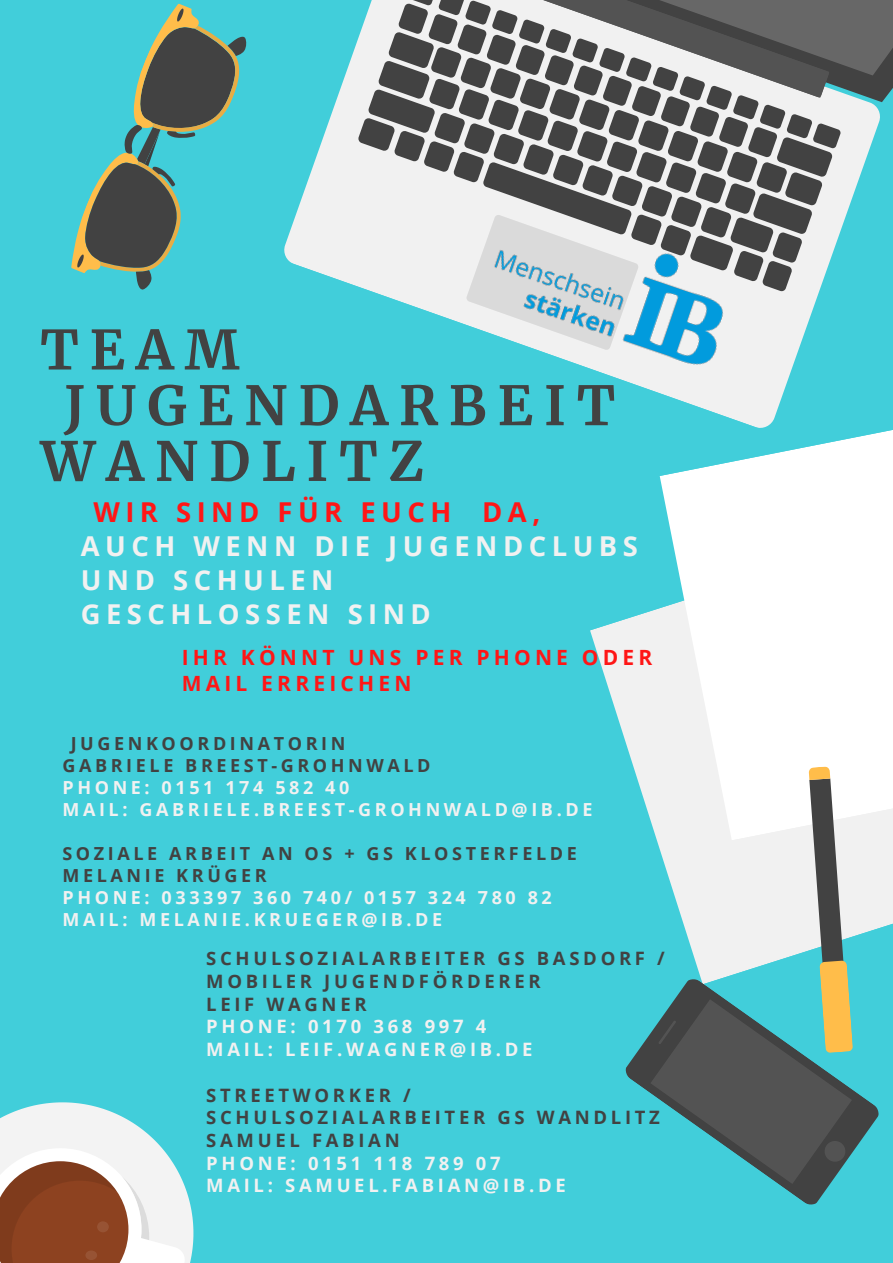
<style>
.page{position:relative;width:893px;height:1263px;background:#41ceda}
.page>*{position:absolute;margin:0;border:0;box-sizing:border-box;transform-origin:0 0}
.t1{font:700 54px "Merriweather";letter-spacing:.2em;color:#424242}
.t2{font:700 27.45px/33.8px "Open Sans";letter-spacing:.2em;color:#f1f1f1}
.t3{font:700 27.45px "Open Sans";letter-spacing:.2em;color:#ff1616}
.t4{font:700 21px/26px "Open Sans";letter-spacing:.2em;color:#ff1616}
.t5{font:700 18.45px/22.7px "Open Sans";letter-spacing:.2em;color:#424242}
.t6{font:700 18.45px/22.7px "Open Sans";letter-spacing:.2em;color:#f1f1f1}
.t7{font:700 18px/22px "Open Sans";letter-spacing:.2em;color:#f1f1f1}
.t8{font:700 18px/22px "Open Sans";letter-spacing:.2em;color:#424242}
</style>
<div class="page">
<svg style="left:590px;top:608px;width:303px;height:329px"></svg>
<svg style="left:659px;top:430px;width:234px;height:410px;fill:#fff"></svg>
<svg style="left:0;top:1102px;width:193px;height:161px"></svg>
<div style="left:85px;top:1250px;width:12px;height:10px;background:#975334;border-radius:50%"></div>
<div style="left:97px;top:1221px;width:12px;height:11px;background:#975334;border-radius:50%"></div>
<svg style="left:284px;top:79px;width:600px;height:353px"></svg>
<svg style="left:344px;top:42px;width:13px;height:80px"></svg>
<svg style="left:357px;top:0;width:536px;height:351px"></svg>
<svg style="left:625px;top:1034px;width:254px;height:171px"></svg>
<svg style="left:650px;top:766px;width:203px;height:418px"></svg>
<svg style="left:71px;top:3px;width:176px;height:287px"></svg>
<img style="left:428px;top:150px;width:368px;height:278px">
<h1 class="t1" style="left:40px;top:316px;width:201px">TEAM</h1>
<h1 class="t1" style="left:64px;top:372px;width:553px">JUGENDARBEIT</h1>
<h1 class="t1" style="left:40px;top:428px;width:385px">WANDLITZ</h1>
<h2 class="t3" style="left:93px;top:493px;width:448px">WIR SIND FÜR EUCH DA,</h2>
<h2 class="t2" style="left:81px;top:529px;width:559px">AUCH WENN DIE JUGENDCLUBS<br>UND SCHULEN<br>GESCHLOSSEN SIND</h2>
<p class="t4" style="left:182px;top:643px;width:472px">IHR KÖNNT UNS PER PHONE ODER<br>MAIL ERREICHEN</p>
<p class="t8" style="left:62px;top:731px;width:370px;text-indent:8px">JUGENKOORDINATORIN<br>GABRIELE BREEST-GROHNWALD</p>
<p class="t7" style="left:62px;top:775px;width:531px">PHONE: 0151 174 582 40<br>MAIL: GABRIELE.BREEST-GROHNWALD@IB.DE</p>
<p class="t8" style="left:62px;top:842px;width:516px">SOZIALE ARBEIT AN OS + GS KLOSTERFELDE<br>MELANIE KRÜGER</p>
<p class="t7" style="left:62px;top:886px;width:491px">PHONE: 033397 360 740/ 0157 324 780 82<br>MAIL: MELANIE.KRUEGER@IB.DE</p>
<p class="t5" style="left:206px;top:947px;width:460px">SCHULSOZIALARBEITER GS BASDORF /<br>MOBILER JUGENDFÖRDERER<br>LEIF WAGNER</p>
<p class="t6" style="left:206px;top:1015px;width:328px">PHONE: 0170 368 997 4<br>MAIL: LEIF.WAGNER@IB.DE</p>
<p class="t5" style="left:206px;top:1083px;width:455px">STREETWORKER /<br>SCHULSOZIALARBEITER GS WANDLITZ<br>SAMUEL FABIAN</p>
<p class="t6" style="left:206px;top:1151px;width:361px">PHONE: 0151 118 789 07<br>MAIL: SAMUEL.FABIAN@IB.DE</p>
</div>
